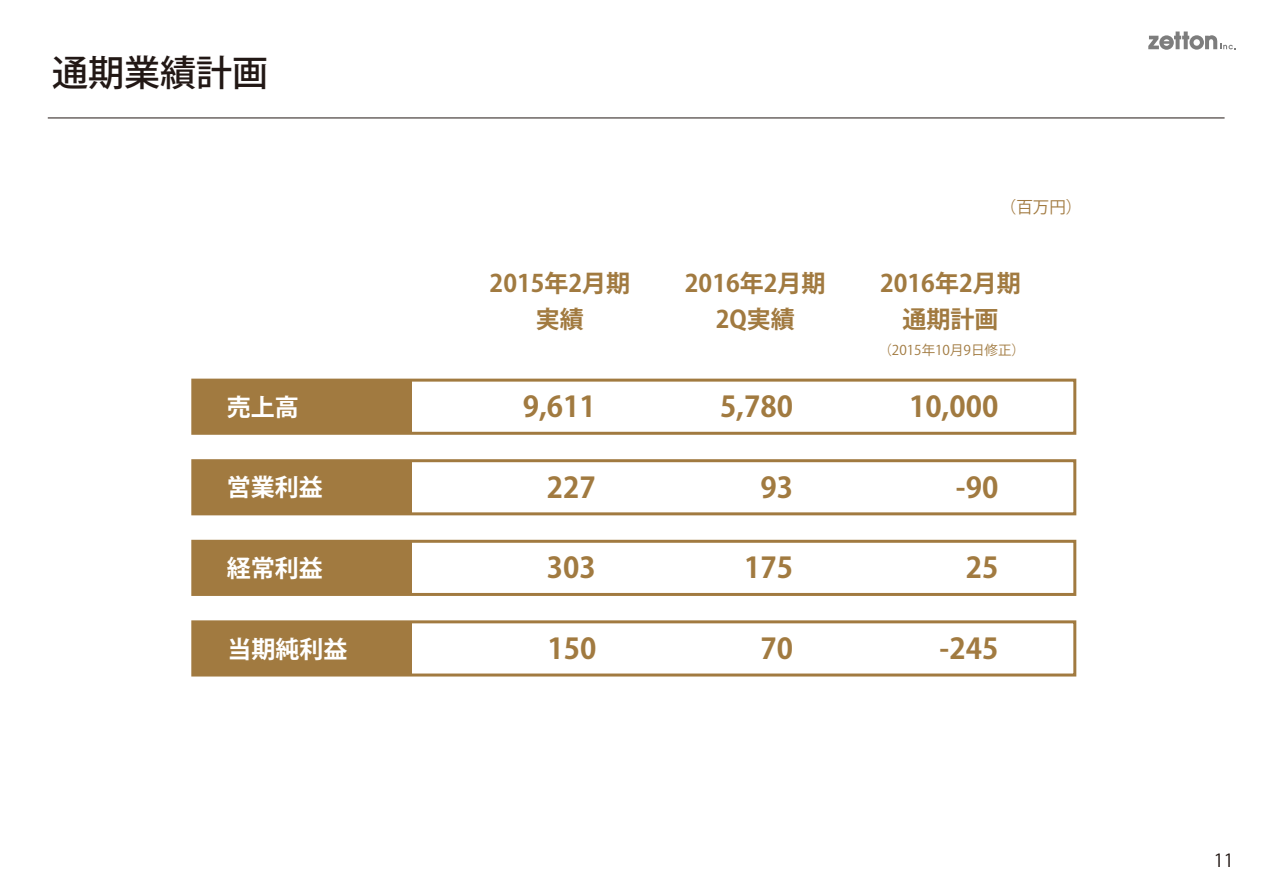
<style>
.page{position:relative;width:1263px;height:893px;background:#fff}
.page>*{position:absolute;margin:0;border:0;box-sizing:border-box;transform-origin:0 0}
.t1{font:500 36px "Koz Go Pro";color:#221815}
.t2{font:700 28.5px "Koz Go Pro";color:#a17a40}
.t3{font:700 24px/36px "Koz Go Pro";color:#a17a40;text-align:center}
.t4{font:700 24px "Koz Go Pro";color:#fff}
.t5{font:18px "Koz Go Pro";color:#221815}
.t6{font:16.5px "Koz Go Pro";color:#a17a40}
.t7{font:13.5px "Koz Go Pro";color:#a17a40}
</style>
<div class="page">
<div style="left:191px;top:540px;width:885px;height:56px;background:#fff;border:3px solid #a17a40"></div>
<div style="left:192px;top:541px;width:220px;height:53px;background:#a17a40"></div>
<div style="left:191px;top:459px;width:885px;height:56px;background:#fff;border:3px solid #a17a40"></div>
<div style="left:192px;top:461px;width:220px;height:53px;background:#a17a40"></div>
<div style="left:191px;top:379px;width:885px;height:56px;background:#fff;border:3px solid #a17a40"></div>
<div style="left:192px;top:380px;width:220px;height:53px;background:#a17a40"></div>
<svg style="left:1148px;top:32px;width:88px;height:18px"></svg>
<hr style="left:48px;top:118px;width:1176px;height:1px;background:#221815">
<div style="left:191px;top:620px;width:885px;height:56px;background:#fff;border:3px solid #a17a40"></div>
<div style="left:192px;top:622px;width:220px;height:53px;background:#a17a40"></div>
<p class="t1" style="left:52px;top:50px;width:217px">通期業績計画</p>
<p class="t4" style="left:227px;top:391px;width:73px">売上高</p>
<p class="t3" style="left:490px;top:267px;width:142px">2015年2月期実績</p>
<p class="t3" style="left:685px;top:267px;width:142px">2016年2月期<br>2Q実績</p>
<p class="t6" style="left:1000px;top:196px;width:84px">（百万円）</p>
<p class="t3" style="left:880px;top:267px;width:142px">2016年2月期通期計画</p>
<p class="t7" style="left:878px;top:341px;width:148px">（2015年10月9日修正）</p>
<p class="t2" style="left:523px;top:388px;width:74px">9,611</p>
<p class="t2" style="left:720px;top:388px;width:74px">5,780</p>
<p class="t2" style="left:909px;top:388px;width:91px">10,000</p>
<p class="t4" style="left:227px;top:472px;width:97px">営業利益</p>
<p class="t2" style="left:547px;top:469px;width:50px">227</p>
<p class="t2" style="left:760px;top:469px;width:34px">93</p>
<p class="t2" style="left:956px;top:469px;width:44px">-90</p>
<p class="t4" style="left:227px;top:553px;width:97px">経常利益</p>
<p class="t2" style="left:547px;top:550px;width:50px">303</p>
<p class="t2" style="left:744px;top:550px;width:50px">175</p>
<p class="t2" style="left:966px;top:550px;width:34px">25</p>
<p class="t4" style="left:228px;top:633px;width:121px">当期純利益</p>
<p class="t2" style="left:547px;top:630px;width:50px">150</p>
<p class="t2" style="left:760px;top:630px;width:34px">70</p>
<p class="t2" style="left:940px;top:630px;width:60px">-245</p>
<p class="t5" style="left:1214px;top:848px;width:21px">11</p>
</div>
